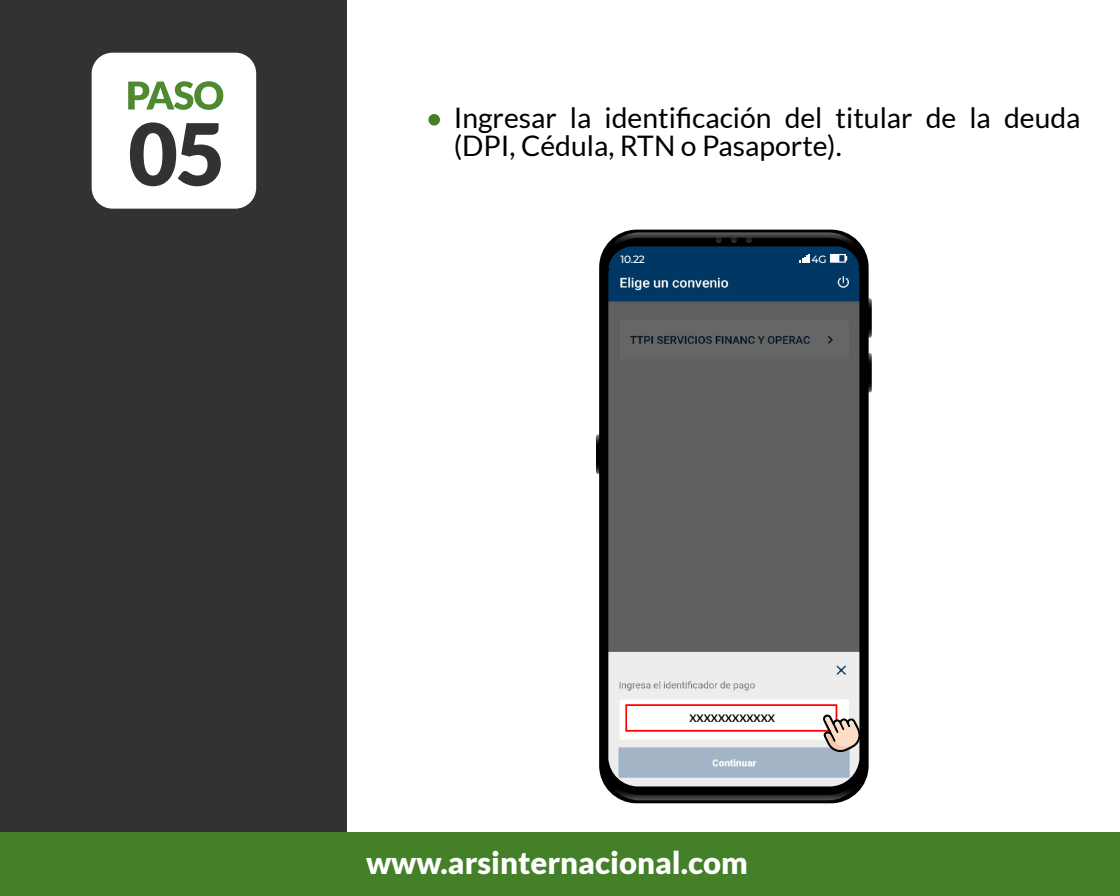
<style>
.page{position:relative;width:1120px;height:896px;background:#fff}
.page>*{position:absolute;margin:0;border:0;box-sizing:border-box;transform-origin:0 0}
.t1{font:900 85.66px "Lato";color:#323232}
.t2{font:900 31.06px "Lato";color:#fff}
.t3{font:28.26px/27.7px "Lato";color:#000}
.t4{font:500 10.59px "Montserrat";color:#fff}
.t5{font:700 10.5px "Lato";color:#000}
</style>
<div class="page">
<div style="left:0;top:0;width:348px;height:896px;background:#323232"></div>
<div style="left:0;top:832px;width:1120px;height:64px;background:#438028"></div>
<div style="left:428px;top:114px;width:12px;height:12px;background:#438028;border-radius:50%"></div>
<div style="left:92px;top:53px;width:164px;height:156px;background:#fff;border-radius:21px"></div>
<svg style="left:128px;top:81px;width:95px;height:29px"></svg>
<svg style="left:869px;top:298px;width:3px;height:40px"></svg>
<svg style="left:596px;top:434px;width:3px;height:40px"></svg>
<svg style="left:869px;top:353px;width:3px;height:39px"></svg>
<div style="left:599px;top:230px;width:270px;height:573px;background:#000;border-radius:38px"></div>
<img style="left:608px;top:275px;width:251px;height:439px">
<svg style="left:602px;top:232px;width:264px;height:43px"></svg>
<div style="left:625px;top:704px;width:212px;height:28px;border:2px solid #f00"></div>
<svg style="left:602px;top:714px;width:263px;height:86px"></svg>
<div style="left:628px;top:711px;width:129px;height:14px;background:#fff"></div>
<h1 class="t1" style="left:128px;top:104px;width:99px">05</h1>
<p class="t3" style="left:454px;top:104px;width:628px">Ingresar la identificación del titular de la deuda (DPI, Cédula, RTN o Pasaporte).</p>
<p class="t4" style="left:620px;top:252px;width:26px">10.22</p>
<p class="t4" style="left:812px;top:252px;width:17px">4G</p>
<p class="t5" style="left:689px;top:713px;width:87px">XXXXXXXXXXXX</p>
<p class="t2" style="left:366px;top:844px;width:383px">www.arsinternacional.com</p>
</div>
